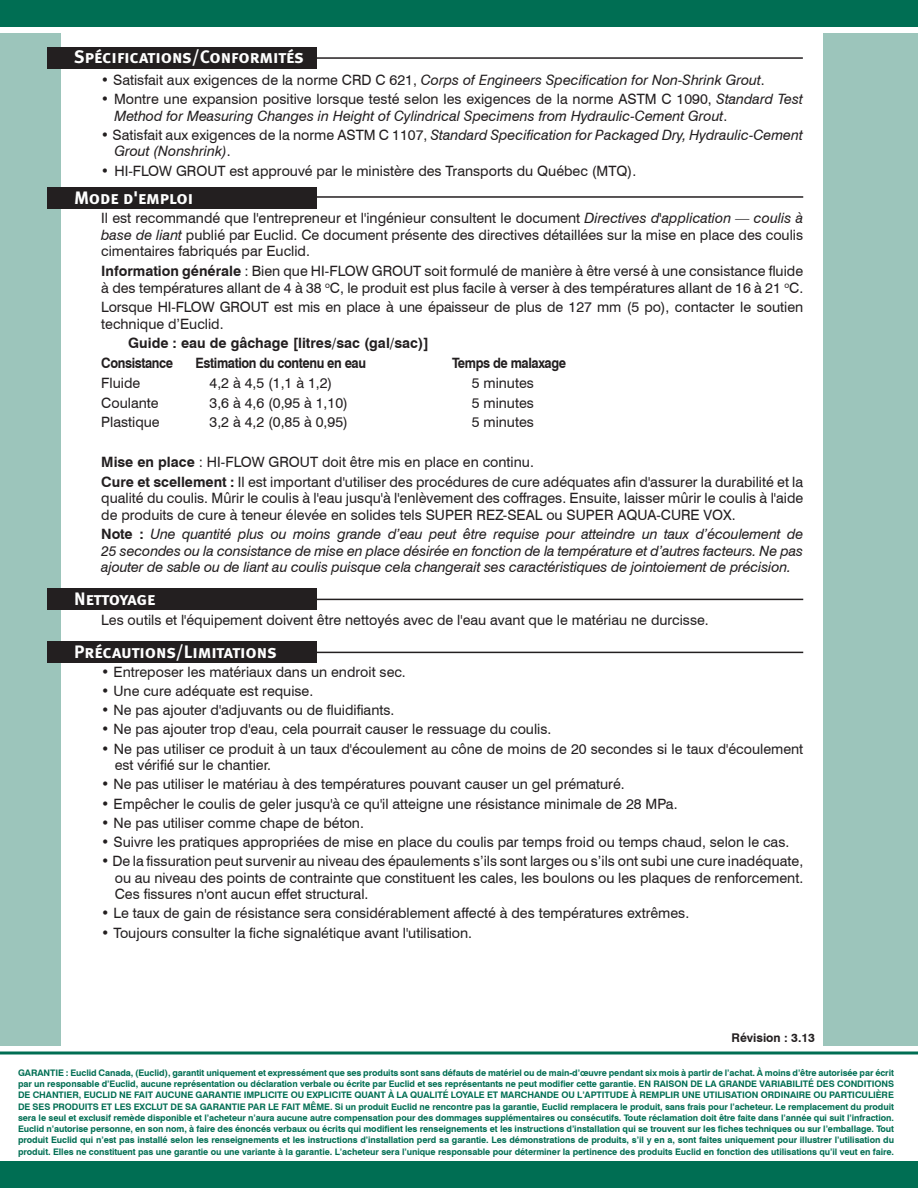
<style>
.page{position:relative;width:918px;height:1188px;background:#fff}
.page>*{position:absolute;margin:0;border:0;box-sizing:border-box;transform-origin:0 0}
.SubHeading{font:18px "Meta Bold Caps";letter-spacing:-.01em;color:#fff}
.Body_Copy{font:14.25px/16.5px "Swiss 721 BT";color:#231f20;text-align:justify}
.Bullet_Copy{font:14.25px/16.5px "Swiss 721 BT";color:#231f20}
.Bullet_Copy-2{font:italic 14.25px/16.5px "Swiss 721 BT";color:#231f20}
.Body_Copy-2{font:italic 14.25px/16.5px "Swiss 721 BT";letter-spacing:-.01em;color:#231f20;text-align:justify}
.Body_Copy-3{font:700 14.25px "Swiss 721 BT";letter-spacing:-.03em;color:#231f20;scale:.9 1}
.Body_Copy-4{font:700 14.25px "Swiss 721 BT";color:#231f20}
.Side_Bar_Heading{font:700 12px "Swiss 721 BT";color:#231f20}
.t1{font:700 9px/11.2px "Swiss 721 BT";letter-spacing:-.01em;color:#006e53;text-align:justify}
.s1{font-style:normal}
.s2{font-style:italic}
.s3{font-weight:700}
.s4{font-weight:700;font-style:normal}
</style>
<div class="page">
<div style="left:0;top:34px;width:61px;height:1012px;background:#9cc5bb"></div>
<div style="left:0;top:0;width:918px;height:27px;background:#006e53"></div>
<div style="left:824px;top:34px;width:94px;height:1012px;background:#9cc5bb"></div>
<div style="left:0;top:1161px;width:918px;height:27px;background:#006e53"></div>
<hr style="left:0;top:1052px;width:918px;height:2px;background:#006e53">
<div style="left:47px;top:47px;width:270px;height:22px;background:#231f20"></div>
<hr style="left:306px;top:57px;width:497px;height:2px;background:#231f20">
<div style="left:47px;top:589px;width:270px;height:21px;background:#231f20"></div>
<hr style="left:306px;top:599px;width:497px;height:1px;background:#231f20">
<div style="left:47px;top:642px;width:270px;height:21px;background:#231f20"></div>
<hr style="left:306px;top:652px;width:497px;height:1px;background:#231f20">
<div style="left:47px;top:188px;width:270px;height:21px;background:#231f20"></div>
<hr style="left:306px;top:196px;width:497px;height:2px;background:#231f20">
<p class="SubHeading" style="left:74px;top:46px;width:231px">Spécifications/Conformités</p>
<p class="Bullet_Copy-2" style="left:101px;top:72px;width:665px"><span class="s1">• Satisfait aux exigences de la norme CRD C 621,</span> Corps of Engineers Specification for Non-Shrink Grout<span class="s1">.</span></p>
<p class="Bullet_Copy-2" style="left:114px;top:91px;width:690px;text-indent:-14px"><span class="s1">• Montre une expansion positive lorsque testé selon les exigences de la norme ASTM C 1090,</span> Standard Test<br>Method for Measuring Changes in Height of Cylindrical Specimens from Hydraulic-Cement Grout<span class="s1">.</span></p>
<p class="Bullet_Copy-2" style="left:114px;top:126px;width:690px;text-indent:-14px"><span class="s1">• Satisfait aux exigences de la norme ASTM C 1107,</span> Standard Specification for Packaged Dry, Hydraulic-Cement<br>Grout (Nonshrink)<span class="s1">.</span></p>
<p class="Bullet_Copy" style="left:101px;top:162px;width:537px">• HI-FLOW GROUT est approuvé par le ministère des Transports du Québec (MTQ).</p>
<p class="SubHeading" style="left:74px;top:187px;width:120px">Mode d'emploi</p>
<p class="Body_Copy" style="left:101px;top:210px;width:704px">Il est recommandé que l'entrepreneur et l'ingénieur consultent le document <span class="s2">Directives d'application — coulis à base de liant</span> publié par Euclid. Ce document présente des directives détaillées sur la mise en place des coulis cimentaires fabriqués par Euclid.</p>
<p class="Body_Copy" style="left:101px;top:263px;width:704px"><span class="s3">Information générale</span> : Bien que HI-FLOW GROUT soit formulé de manière à être versé à une consistance fluide à des températures allant de 4 à 38 <sup>o</sup>C, le produit est plus facile à verser à des températures allant de 16 à 21 <sup>o</sup>C.</p>
<p class="Body_Copy" style="left:101px;top:299px;width:704px">Lorsque HI-FLOW GROUT est mis en place à une épaisseur de plus de 127 mm (5 po), contacter le soutien technique d’Euclid.</p>
<p class="Body_Copy-4" style="left:128px;top:335px;width:302px">Guide : eau de gâchage [litres/sac (gal/sac)]</p>
<p class="Body_Copy-3" style="left:101px;top:354px;width:81px">Consistance</p>
<p class="Body_Copy-3" style="left:196px;top:354px;width:191px">Estimation du contenu en eau</p>
<p class="Body_Copy-3" style="left:452px;top:354px;width:128px">Temps de malaxage</p>
<p class="Body_Copy" style="left:101px;top:375px;width:41px">Fluide</p>
<p class="Body_Copy" style="left:210px;top:375px;width:124px">4,2 à 4,5 (1,1 à 1,2)</p>
<p class="Body_Copy" style="left:472px;top:375px;width:64px">5 minutes</p>
<p class="Body_Copy" style="left:101px;top:394px;width:59px">Coulante</p>
<p class="Body_Copy" style="left:210px;top:394px;width:140px">3,6 à 4,6 (0,95 à 1,10)</p>
<p class="Body_Copy" style="left:472px;top:394px;width:64px">5 minutes</p>
<p class="Body_Copy" style="left:101px;top:414px;width:60px">Plastique</p>
<p class="Body_Copy" style="left:210px;top:414px;width:140px">3,2 à 4,2 (0,85 à 0,95)</p>
<p class="Body_Copy" style="left:472px;top:414px;width:64px">5 minutes</p>
<p class="Body_Copy" style="left:101px;top:453px;width:434px"><span class="s3">Mise en place</span> : HI-FLOW GROUT doit être mis en place en continu.</p>
<p class="Body_Copy" style="left:101px;top:473px;width:704px"><span class="s3">Cure et scellement :</span> Il est important d'utiliser des procédures de cure adéquates afin d'assurer la durabilité et la qualité du coulis. Mûrir le coulis à l'eau jusqu'à l'enlèvement des coffrages. Ensuite, laisser mûrir le coulis à l'aide de produits de cure à teneur élevée en solides tels SUPER REZ-SEAL ou SUPER AQUA-CURE VOX.</p>
<p class="Body_Copy-2" style="left:101px;top:526px;width:703px"><span class="s4">Note :</span> Une quantité plus ou moins grande d’eau peut être requise pour atteindre un taux d’écoulement de 25 secondes ou la consistance de mise en place désirée en fonction de la température et d’autres facteurs. Ne pas ajouter de sable ou de liant au coulis puisque cela changerait ses caractéristiques de jointoiement de précision.</p>
<p class="SubHeading" style="left:74px;top:588px;width:83px">Nettoyage</p>
<p class="Body_Copy" style="left:101px;top:612px;width:609px">Les outils et l'équipement doivent être nettoyés avec de l'eau avant que le matériau ne durcisse.</p>
<p class="SubHeading" style="left:74px;top:641px;width:204px">Précautions/Limitations</p>
<p class="Bullet_Copy" style="left:101px;top:663px;width:306px">• Entreposer les matériaux dans un endroit sec.</p>
<p class="Bullet_Copy" style="left:101px;top:683px;width:214px">• Une cure adéquate est requise.</p>
<p class="Bullet_Copy" style="left:101px;top:702px;width:295px">• Ne pas ajouter d'adjuvants ou de fluidifiants.</p>
<p class="Bullet_Copy" style="left:101px;top:721px;width:452px">• Ne pas ajouter trop d'eau, cela pourrait causer le ressuage du coulis.</p>
<p class="Bullet_Copy" style="left:115px;top:740px;width:690px;text-indent:-14px">• Ne pas utiliser ce produit à un taux d'écoulement au cône de moins de 20 secondes si le taux d'écoulement est vérifié sur le chantier.</p>
<p class="Bullet_Copy" style="left:101px;top:776px;width:525px">• Ne pas utiliser le matériau à des températures pouvant causer un gel prématuré.</p>
<p class="Bullet_Copy" style="left:101px;top:795px;width:578px">• Empêcher le coulis de geler jusqu'à ce qu'il atteigne une résistance minimale de 28 MPa.</p>
<p class="Bullet_Copy" style="left:101px;top:814px;width:264px">• Ne pas utiliser comme chape de béton.</p>
<p class="Bullet_Copy" style="left:101px;top:834px;width:690px">• Suivre les pratiques appropriées de mise en place du coulis par temps froid ou temps chaud, selon le cas.</p>
<p class="Bullet_Copy" style="left:115px;top:853px;width:690px;text-align:justify;text-indent:-14px">• De la fissuration peut survenir au niveau des épaulements s’ils sont larges ou s’ils ont subi une cure inadéquate, ou au niveau des points de contrainte que constituent les cales, les boulons ou les plaques de renforcement.<br>Ces fissures n'ont aucun effet structural.</p>
<p class="Bullet_Copy" style="left:101px;top:905px;width:589px">• Le taux de gain de résistance sera considérablement affecté à des températures extrêmes.</p>
<p class="Bullet_Copy" style="left:101px;top:924px;width:372px">• Toujours consulter la fiche signalétique avant l'utilisation.</p>
<p class="Side_Bar_Heading" style="left:731px;top:1031px;width:85px">Révision : 3.13</p>
<p class="t1" style="left:18px;top:1067px;width:878px">GARANTIE : Euclid Canada, (Euclid), garantit uniquement et expressément que ses produits sont sans défauts de matériel ou de main-d’œuvre pendant six mois à partir de l’achat. À moins d’être autorisée par écrit par un responsable d’Euclid, aucune représentation ou déclaration verbale ou écrite par Euclid et ses représentants ne peut modifier cette garantie. EN RAISON DE LA GRANDE VARIABILITÉ DES CONDITIONS DE CHANTIER, EUCLID NE FAIT AUCUNE GARANTIE IMPLICITE OU EXPLICITE QUANT À LA QUALITÉ LOYALE ET MARCHANDE OU L’APTITUDE À REMPLIR UNE UTILISATION ORDINAIRE OU PARTICULIÈRE DE SES PRODUITS ET LES EXCLUT DE SA GARANTIE PAR LE FAIT MÊME. Si un produit Euclid ne rencontre pas la garantie, Euclid remplacera le produit, sans frais pour l’acheteur. Le remplacement du produit sera le seul et exclusif remède disponible et l’acheteur n’aura aucune autre compensation pour des dommages supplémentaires ou consécutifs. Toute réclamation doit être faite dans l’année qui suit l’infraction.<br>Euclid n’autorise personne, en son nom, à faire des énoncés verbaux ou écrits qui modifient les renseignements et les instructions d’installation qui se trouvent sur les fiches techniques ou sur l’emballage. Tout produit Euclid qui n’est pas installé selon les renseignements et les instructions d’installation perd sa garantie. Les démonstrations de produits, s’il y en a, sont faites uniquement pour illustrer l’utilisation du produit. Elles ne constituent pas une garantie ou une variante à la garantie. L’acheteur sera l’unique responsable pour déterminer la pertinence des produits Euclid en fonction des utilisations qu’il veut en faire.</p>
</div>
